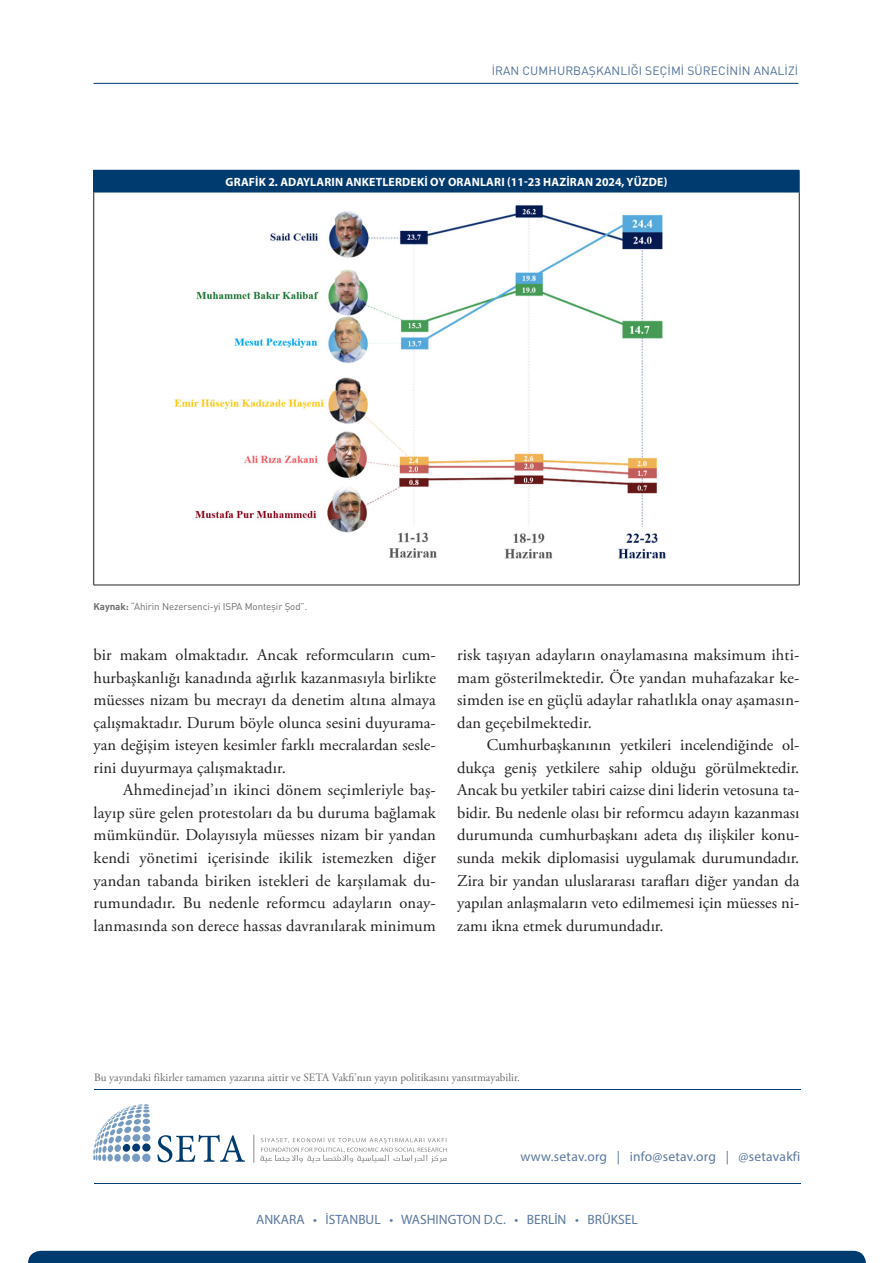
<style>
.page{position:relative;width:893px;height:1263px;background:#fff}
.page>*{position:absolute;margin:0;border:0;box-sizing:border-box;transform-origin:0 0}
.metin{font:16.5px/22.5px "Adobe Garamond Pro";letter-spacing:.005em;color:#231f20;text-align:justify}
.t1{font:13.5px "Myriad Pro";color:#5b779f}
.t2{font:13.5px "Myriad Pro";letter-spacing:.02em;color:#5b779f}
.t3{font:700 12px "Myriad Pro";letter-spacing:.015em;color:#fff}
.t4{font:12px "DIN Pro";letter-spacing:.01em;color:#517099}
.dipnot{font:11.25px "Adobe Garamond Pro";color:#6c6d70}
.Kaynak_Source{font:9.75px "DIN Pro";letter-spacing:-.01em;color:#6c6d70}
.s1{font-weight:700}
</style>
<div class="page">
<hr style="left:94px;top:83px;width:704px;height:1px;background:#003b70">
<hr style="left:94px;top:1089px;width:706px;height:1px;background:#003b70">
<hr style="left:94px;top:1183px;width:706px;height:1px;background:#003b70">
<div style="left:28px;top:1251px;width:838px;height:12px;background:#003b70"></div>
<svg style="left:253px;top:1135px;width:1px;height:28px"></svg>
<svg style="left:260px;top:1137px;width:187px;height:26px"></svg>
<svg style="left:93px;top:1104px;width:57px;height:57px"></svg>
<div style="left:142px;top:1126px;width:8px;height:6px;background:#779bc0;border-radius:50%"></div>
<div style="left:142px;top:1134px;width:8px;height:7px;background:#779bc0;border-radius:50%"></div>
<div style="left:142px;top:1143px;width:9px;height:8px;background:#003b70;border-radius:50%"></div>
<div style="left:142px;top:1153px;width:9px;height:9px;background:#779bc0;border-radius:50%"></div>
<svg style="left:157px;top:1135px;width:88px;height:27px"></svg>
<div style="left:94px;top:170px;width:705px;height:22px;background:#003b70"></div>
<svg style="left:799px;top:170px;width:1px;height:22px"></svg>
<svg style="left:93px;top:170px;width:1px;height:22px"></svg>
<hr style="left:94px;top:192px;width:705px;height:1px;background:#003b70">
<hr style="left:93px;top:192px;width:1px;height:393px;background:#231f20">
<hr style="left:799px;top:192px;width:1px;height:393px;background:#231f20">
<hr style="left:94px;top:585px;width:705px;height:1px;background:#231f20">
<img style="left:174px;top:205px;width:492px;height:354px">
<p class="t4" style="left:492px;top:63px;width:308px">İRAN CUMHURBAŞKANLIĞI SEÇİMİ SÜRECİNİN ANALİZİ</p>
<p class="t3" style="left:226px;top:174px;width:443px">GRAFİK 2. ADAYLARIN ANKETLERDEKİ OY ORANLARI (11-23 HAZİRAN 2024, YÜZDE)</p>
<p class="Kaynak_Source" style="left:94px;top:600px;width:215px"><span class="s1">Kaynak:</span> “Ahirin Nezersenci-yi ISPA Monteşir Şod”.</p>
<p class="metin" style="left:94px;top:644px;width:344px">bir makam olmaktadır. Ancak reformcuların cum&shy;hurbaşkanlığı kanadında ağırlık kazanmasıyla birlikte müesses nizam bu mecrayı da denetim altına almaya çalışmaktadır. Durum böyle olunca sesini duyurama&shy;yan değişim isteyen kesimler farklı mecralardan sesle&shy;rini duyurmaya çalışmaktadır.</p>
<p class="metin" style="left:94px;top:779px;width:344px;text-indent:30px">Ahmedinejad’ın ikinci dönem seçimleriyle baş&shy;layıp süre gelen protestoları da bu duruma bağlamak mümkündür. Dolayısıyla müesses nizam bir yandan kendi yönetimi içerisinde ikilik istemezken diğer yandan tabanda biriken istekleri de karşılamak du&shy;rumundadır. Bu nedenle reformcu adayların onay&shy;lanmasında son derece hassas davranılarak minimum</p>
<p class="metin" style="left:457px;top:644px;width:344px">risk taşıyan adayların onaylamasına maksimum ihti&shy;mam gösterilmektedir. Öte yandan muhafazakar ke&shy;simden ise en güçlü adaylar rahatlıkla onay aşamasın&shy;dan geçebilmektedir.</p>
<p class="metin" style="left:457px;top:734px;width:344px;text-indent:30px">Cumhurbaşkanının yetkileri incelendiğinde ol&shy;dukça geniş yetkilere sahip olduğu görülmektedir.<br>Ancak bu yetkiler tabiri caizse dini liderin vetosuna ta&shy;bidir. Bu nedenle olası bir reformcu adayın kazanması durumunda cumhurbaşkanı adeta dış ilişkiler konu&shy;sunda mekik diplomasisi uygulamak durumundadır.<br>Zira bir yandan uluslararası tarafları diğer yandan da yapılan anlaşmaların veto edilmemesi için müesses ni&shy;zamı ikna etmek durumundadır.</p>
<p class="dipnot" style="left:94px;top:1070px;width:427px">Bu yayındaki fikirler tamamen yazarına aittir ve SETA Vakfı’nın yayın politikasını yansıtmayabilir.</p>
<p class="t2" style="left:520px;top:1148px;width:281px">www.setav.org | info@setav.org | @setavakfi</p>
<p class="t1" style="left:256px;top:1211px;width:383px">ANKARA • İSTANBUL • WASHINGTON D.C. • BERLİN • BRÜKSEL</p>
</div>
